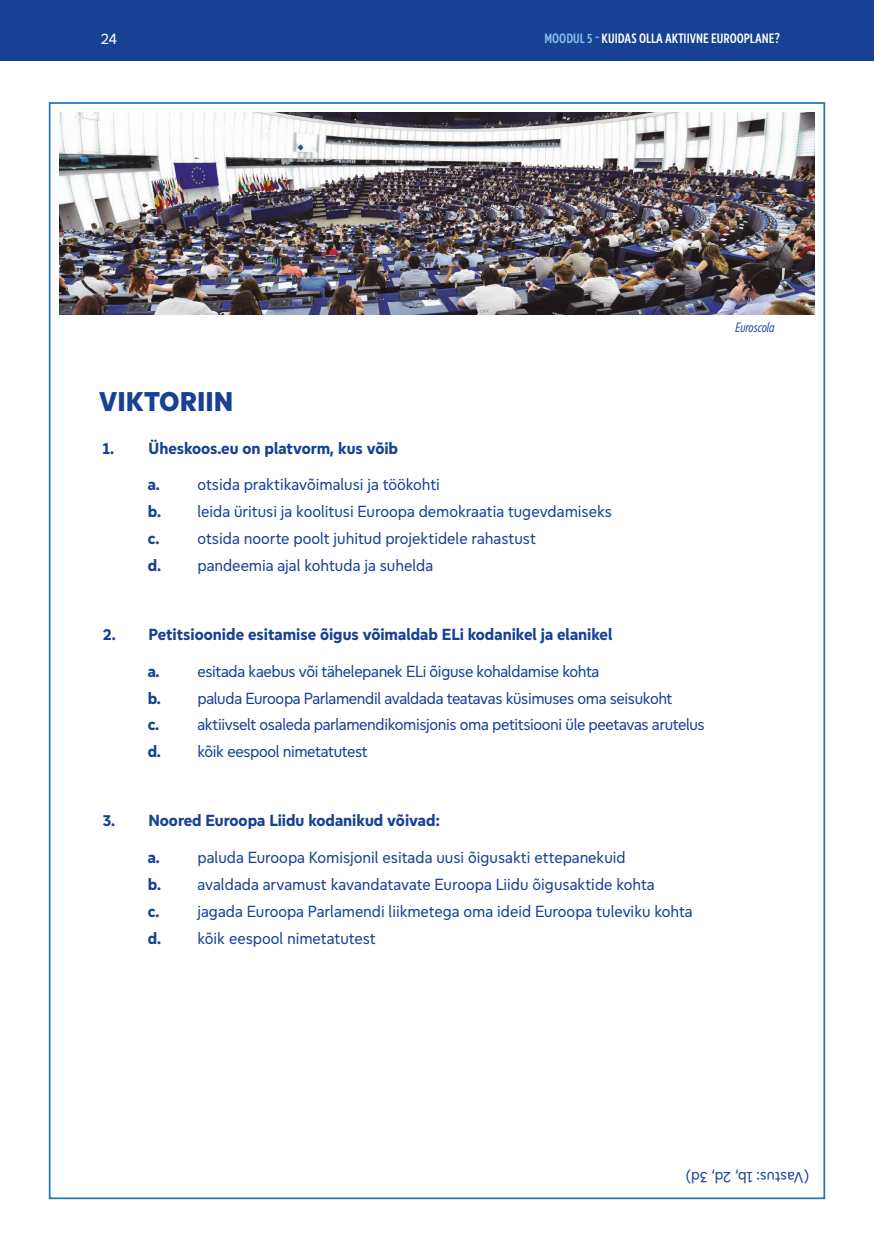
<style>
.page{position:relative;width:874px;height:1241px;background:#fff}
.page>*{position:absolute;margin:0;border:0;box-sizing:border-box;transform-origin:0 0}
.t1{font:800 28px "Europea Eco";color:#164194}
.t2{font:16.62px/26.8px "Europea Eco";color:#164194}
.t3{font:16.62px/26.8px "Europea Eco";letter-spacing:-.02em;color:#164194}
.t4{font:700 16.62px "Europea Eco";color:#164194}
.t5{font:15.75px "Europea Eco";color:#164194}
.t6{font:15.75px "Europea Eco";color:#fff}
.t7{font:600 14px "Europea Narrow";color:#fff}
.t8{font:italic 300 14px "Europea Narrow";letter-spacing:-.01em;color:#164194}
.s1{color:#87c2e4}
.s2{font-weight:700}
</style>
<div class="page">
<hr style="left:873px;top:0;width:1px;height:61px;background:#164194">
<div style="left:0;top:0;width:873px;height:61px;background:#164194"></div>
<img style="left:60px;top:113px;width:753px;height:201px">
<p class="t6" style="left:101px;top:27px;width:18px">24</p>
<p class="t7" style="left:544px;top:28px;width:236px"><span class="s1">MOODUL 5 -</span> KUIDAS OLLA AKTIIVNE EUROOPLANE?</p>
<h1 class="t1" style="left:99px;top:380px;width:135px">VIKTORIIN</h1>
<p class="t4" style="left:103px;top:435px;width:297px">1. Üheskoos.eu on platvorm, kus võib</p>
<p class="t2" style="left:148px;top:470px;width:465px"><span class="s2">a.</span> otsida praktikavõimalusi ja töökohti<br><span class="s2">b.</span> leida üritusi ja koolitusi Euroopa demokraatia tugevdamiseks <span class="s2">c.</span> otsida noorte poolt juhitud projektidele rahastust<br><span class="s2">d.</span> pandeemia ajal kohtuda ja suhelda</p>
<p class="t4" style="left:103px;top:622px;width:511px">2. Petitsioonide esitamise õigus võimaldab ELi kodanikel ja elanikel</p>
<p class="t3" style="left:148px;top:656px;width:558px"><span class="s2">a.</span> esitada kaebus või tähelepanek ELi õiguse kohaldamise kohta<br><span class="s2">b.</span> paluda Euroopa Parlamendil avaldada teatavas küsimuses oma seisukoht<br><span class="s2">c.</span> aktiivselt osaleda parlamendikomisjonis oma petitsiooni üle peetavas arutelus <span class="s2">d.</span> kõik eespool nimetatutest</p>
<p class="t4" style="left:103px;top:808px;width:338px">3. Noored Euroopa Liidu kodanikud võivad:</p>
<p class="t2" style="left:148px;top:842px;width:546px"><span class="s2">a.</span> paluda Euroopa Komisjonil esitada uusi õigusakti ettepanekuid<br><span class="s2">b.</span> avaldada arvamust kavandatavate Euroopa Liidu õigusaktide kohta<br><span class="s2">c.</span> jagada Euroopa Parlamendi liikmetega oma ideid Euroopa tuleviku kohta <span class="s2">d.</span> kõik eespool nimetatutest</p>
<p class="t8" style="left:734px;top:317px;width:41px">Euroscola</p>
<p class="t5" style="left:808px;top:1188px;width:125px;rotate:-180deg">(Vastus: 1b, 2d, 3d)</p>
</div>
